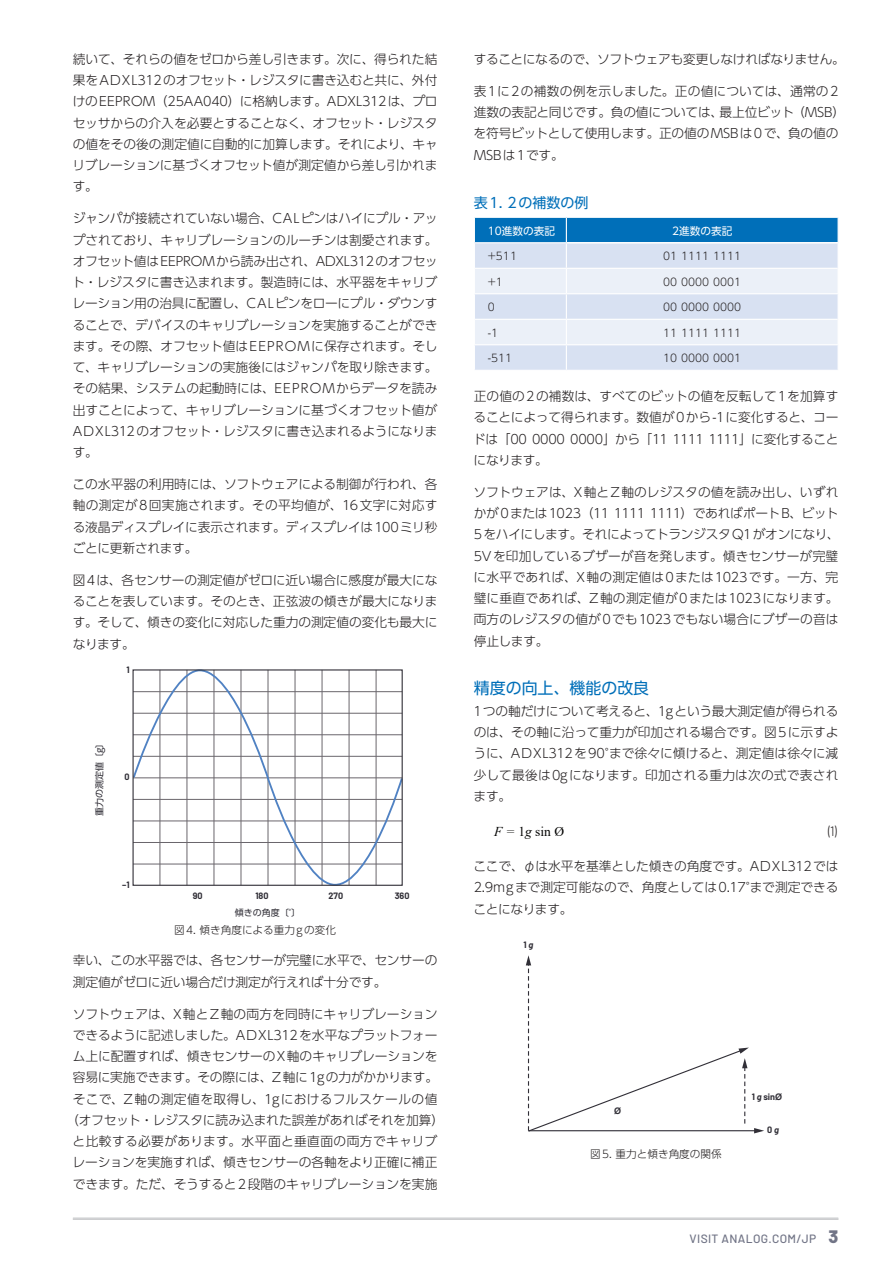
<style>
.page{position:relative;width:893px;height:1263px;background:#fff}
.page>*{position:absolute;margin:0;border:0;box-sizing:border-box;transform-origin:0 0}
._02-ヘッダ01{font:15.9px "UD Shin Go Pro";color:#006fb9}
._02-ヘッダ01-2{font:14.1px "UD Shin Go Pro";color:#006fb9}
.t1{font:13.5px "Times New Roman";color:#050504}
.t2{font:300 13.5px "Barlow Condensed";color:#231f20}
._03-本文{font:300 12.75px/21.3px "UD Shin Go Pro";letter-spacing:-.01em;color:#231f20;text-align:justify}
.t3{font:500 12px "Barlow";letter-spacing:.03em;color:#717486}
.Table_Copy{font:300 10.65px "UD Shin Go Pro";color:#231f20}
._07-キャプション{font:300 10.65px "UD Shin Go Pro";color:#231f20}
.Table_Header{font:10.65px "UD Shin Go Pro";color:#fff}
.t4{font:700 9px "Barlow";color:#312f37}
.t5{font:9px "UD Shin Go Pro";color:#312f37}
.t6{font:700 9px "Arial";color:#312f37}
.s1{font-style:italic}
.s2{font-family:"Arial"}
.s3{font-weight:800;font-size:18px}
</style>
<div class="page">
<hr style="left:73px;top:1217px;width:765px;height:3px;background:#d1d2d4">
<svg style="left:132px;top:669px;width:269px;height:217px"></svg>
<div style="left:133px;top:669px;width:270px;height:217px;border:1px solid #312f37"></div>
<svg style="left:474px;top:217px;width:365px;height:153px;background:#bdd4eb"></svg>
<hr style="left:474px;top:242px;width:93px;height:1px;background:#fff">
<hr style="left:567px;top:242px;width:272px;height:2px;background:#fff">
<hr style="left:474px;top:293px;width:92px;height:1px;background:#fff">
<hr style="left:475px;top:319px;width:91px;height:1px;background:#fff">
<svg style="left:526px;top:955px;width:238px;height:178px"></svg>
<p class="_03-本文" style="left:73px;top:48px;width:367px">続いて、それらの値をゼロから差し引きます。次に、得られた結果をADXL312のオフセット・レジスタに書き込むと共に、外付けのEEPROM（25AA040）に格納します。ADXL312は、プロセッサからの介入を必要とすることなく、オフセット・レジスタの値をその後の測定値に自動的に加算します。それにより、キャリブレーションに基づくオフセット値が測定値から差し引かれます。</p>
<p class="_03-本文" style="left:72px;top:207px;width:367px">ジャンパが接続されていない場合、CALピンはハイにプル・アップされており、キャリブレーションのルーチンは割愛されます。オフセット値はEEPROMから読み出され、ADXL312のオフセット・レジスタに書き込まれます。製造時には、水平器をキャリブレーション用の治具に配置し、CALピンをローにプル・ダウンすることで、デバイスのキャリブレーションを実施することができます。その際、オフセット値はEEPROMに保存されます。そして、キャリブレーションの実施後にはジャンパを取り除きます。その結果、システムの起動時には、EEPROMからデータを読み出すことによって、キャリブレーションに基づくオフセット値がADXL312のオフセット・レジスタに書き込まれるようになります。</p>
<p class="_03-本文" style="left:73px;top:473px;width:366px">この水平器の利用時には、ソフトウェアによる制御が行われ、各軸の測定が8回実施されます。その平均値が、16文字に対応する液晶ディスプレイに表示されます。ディスプレイは100ミリ秒ごとに更新されます。</p>
<p class="_03-本文" style="left:73px;top:569px;width:366px">図4は、各センサーの測定値がゼロに近い場合に感度が最大になることを表しています。そのとき、正弦波の傾きが最大になります。そして、傾きの変化に対応した重力の測定値の変化も最大になります。</p>
<p class="t4" style="left:126px;top:663px;width:5px">1</p>
<p class="t5" style="left:92px;top:816px;width:79px;rotate:-90deg">重力の測定値〔g〕</p>
<p class="t4" style="left:124px;top:770px;width:7px">0</p>
<p class="t4" style="left:122px;top:878px;width:9px">–1</p>
<p class="t4" style="left:193px;top:889px;width:11px">90</p>
<p class="t4" style="left:255px;top:889px;width:15px">180</p>
<p class="t4" style="left:329px;top:889px;width:16px">270</p>
<p class="t4" style="left:395px;top:889px;width:16px">360</p>
<p class="t5" style="left:235px;top:905px;width:67px">傾きの角度〔°〕</p>
<p class="_07-キャプション" style="left:174px;top:921px;width:163px">図4. 傾き角度による重力gの変化</p>
<p class="_03-本文" style="left:73px;top:949px;width:366px">幸い、この水平器では、各センサーが完璧に水平で、センサーの測定値がゼロに近い場合だけ測定が行えれば十分です。</p>
<p class="_03-本文" style="left:66px;top:1002px;width:380px;text-align:center">ソフトウェアは、X軸とZ軸の両方を同時にキャリブレーションできるように記述しました。ADXL312を水平なプラットフォーム上に配置すれば、傾きセンサーのX軸のキャリブレーションを容易に実施できます。その際には、Z軸に1gの力がかかります。そこで、Z軸の測定値を取得し、1gにおけるフルスケールの値（オフセット・レジスタに読み込まれた誤差があればそれを加算）と比較する必要があります。水平面と垂直面の両方でキャリブレーションを実施すれば、傾きセンサーの各軸をより正確に補正できます。ただ、そうすると2段階のキャリブレーションを実施</p>
<p class="_03-本文" style="left:474px;top:48px;width:373px">することになるので、ソフトウェアも変更しなければなりません。</p>
<p class="_03-本文" style="left:474px;top:80px;width:373px;text-align:left">表1に2の補数の例を示しました。正の値については、通常の2進数の表記と同じです。負の値については、最上位ビット（MSB）を符号ビットとして使用します。正の値のMSBは0で、負の値の<br>MSBは1です。</p>
<p class="_02-ヘッダ01-2" style="left:474px;top:191px;width:116px">表1. 2の補数の例</p>
<p class="Table_Header" style="left:488px;top:222px;width:69px">10進数の表記</p>
<p class="Table_Header" style="left:672px;top:222px;width:62px">2進数の表記</p>
<p class="Table_Copy" style="left:488px;top:248px;width:31px">+511</p>
<p class="Table_Copy" style="left:663px;top:248px;width:79px">01 1111 1111</p>
<p class="Table_Copy" style="left:488px;top:273px;width:17px">+1</p>
<p class="Table_Copy" style="left:663px;top:273px;width:79px">00 0000 0001</p>
<p class="Table_Copy" style="left:488px;top:299px;width:9px">0</p>
<p class="Table_Copy" style="left:663px;top:299px;width:79px">00 0000 0000</p>
<p class="Table_Copy" style="left:488px;top:324px;width:12px">-1</p>
<p class="Table_Copy" style="left:663px;top:324px;width:79px">11 1111 1111</p>
<p class="Table_Copy" style="left:488px;top:350px;width:26px">-511</p>
<p class="Table_Copy" style="left:663px;top:350px;width:79px">10 0000 0001</p>
<p class="_03-本文" style="left:473px;top:385px;width:367px">正の値の2の補数は、すべてのビットの値を反転して1を加算することによって得られます。数値が0から-1に変化すると、コードは「00 0000 0000」から「11 1111 1111」に変化することになります。</p>
<p class="_03-本文" style="left:474px;top:481px;width:368px">ソフトウェアは、X軸とZ軸のレジスタの値を読み出し、いずれかが0または1023（11 1111 1111）であればポートB、ビット5をハイにします。それによってトランジスタQ1がオンになり、5Vを印加しているブザーが音を発します。傾きセンサーが完璧に水平であれば、X軸の測定値は0または1023です。一方、完璧に垂直であれば、Z軸の測定値が0または1023になります。両方のレジスタの値が0でも1023でもない場合にブザーの音は停止します。</p>
<p class="_02-ヘッダ01" style="left:474px;top:675px;width:177px">精度の向上、機能の改良</p>
<p class="_03-本文" style="left:473px;top:700px;width:367px">1つの軸だけについて考えると、1gという最大測定値が得られるのは、その軸に沿って重力が印加される場合です。図5に示すように、ADXL312を90°まで徐々に傾けると、測定値は徐々に減少して最後は0gになります。印加される重力は次の式で表されます。</p>
<p class="t1" style="left:494px;top:822px;width:71px"><span class="s1">F =</span> 1<span class="s1">g</span> sin Ø</p>
<p class="t2" style="left:828px;top:821px;width:10px">(1)</p>
<p class="_03-本文" style="left:474px;top:855px;width:366px">ここで、φは水平を基準とした傾きの角度です。ADXL312では2.9mgまで測定可能なので、角度としては0.17°まで測定できることになります。</p>
<p class="t4" style="left:524px;top:938px;width:11px">1 <span class="s1">g</span></p>
<p class="t6" style="left:614px;top:1104px;width:9px">Ø</p>
<p class="_07-キャプション" style="left:590px;top:1146px;width:133px">図5. 重力と傾き角度の関係</p>
<p class="t4" style="left:752px;top:1090px;width:32px">1 <span class="s1">g</span> sin<span class="s2">Ø</span></p>
<p class="t4" style="left:767px;top:1123px;width:13px">0 <span class="s1">g</span></p>
<p class="t3" style="left:690px;top:1230px;width:150px">VISIT ANALOG.COM/JP <span class="s3">3</span></p>
</div>
